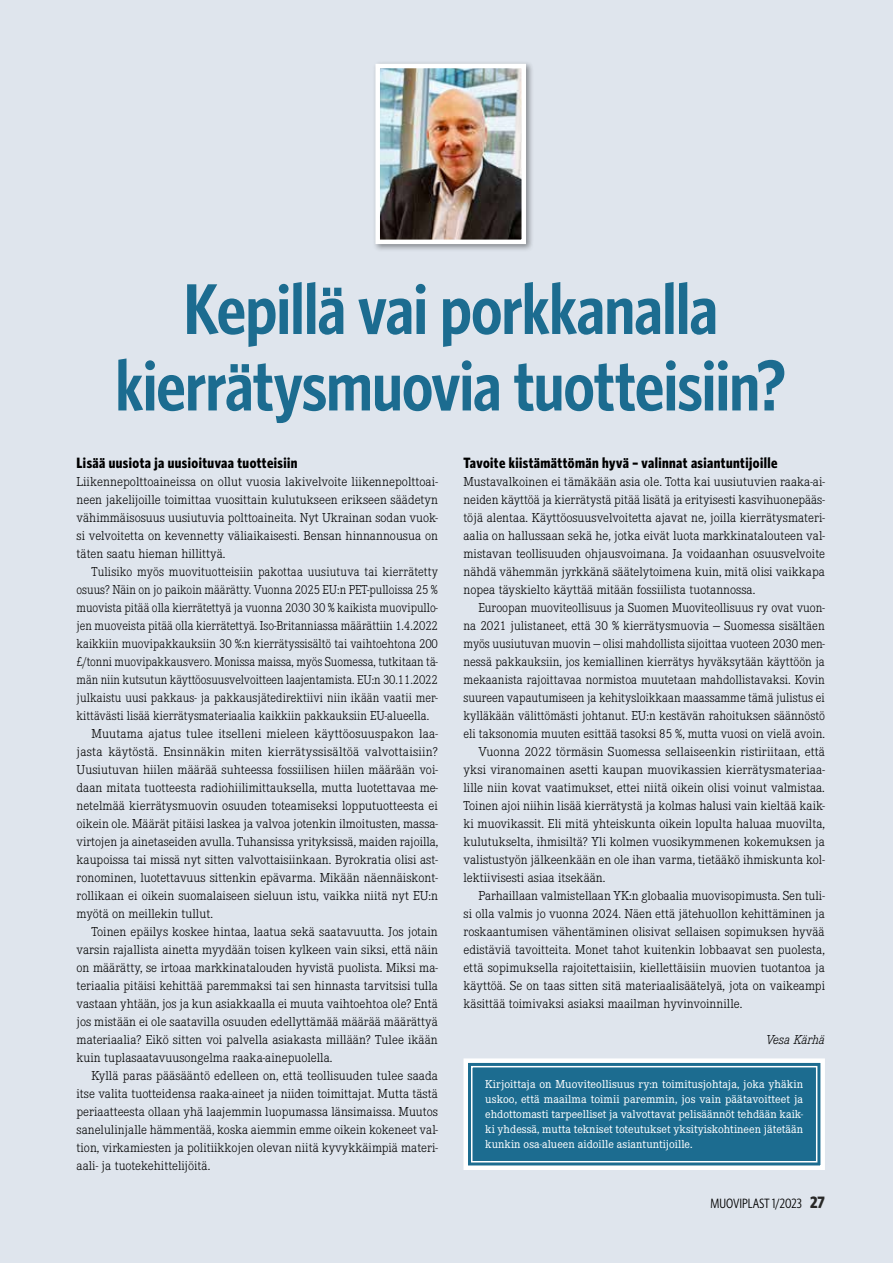
<style>
.page{position:relative;width:893px;height:1263px;background:#dfe5ed}
.page>*{position:absolute;margin:0;border:0;box-sizing:border-box;transform-origin:0 0}
.t1{font:600 72px/76.5px "Whitney Condensed";letter-spacing:-.01em;color:#1c6c90;text-align:center}
.t2{font:700 15px "Whitney Condensed";letter-spacing:.03em;color:#000}
.t3{font:300 13.5px/18px "Corporate E";color:#000;text-align:justify}
.t4{font:300 13.5px "Corporate E";color:#000;scale:.95 1}
.t5{font:300 13.5px "Corporate E";color:#000;scale:.96 1}
.t6{font:300 13.5px "Corporate E";color:#000;scale:.94 1}
.t7{font:13.5px "Whitney Condensed";color:#000}
.t8{font:italic 300 13.5px "Corporate E";color:#000}
.t9{font:12px/15px "Corporate E";color:#fff;text-align:justify}
.s1{font-weight:700;font-size:16.5px;color:#282827}
</style>
<div class="page">
<svg style="left:463px;top:1058px;width:362px;height:112px;background:#377d9d"></svg>
<div style="left:471px;top:1066px;width:346px;height:96px;border:2px solid #fff"></div>
<div style="left:372px;top:60px;width:162px;height:192px;background:#000;opacity:.4"></div>
<img style="left:380px;top:69px;width:141px;height:170px">
<div style="left:375px;top:64px;width:151px;height:180px;border:4px solid #fff"></div>
<h1 class="t1" style="left:115px;top:270px;width:672px">Kepillä vai porkkanalla kierrätysmuovia tuotteisiin?</h1>
<p class="t2" style="left:77px;top:454px;width:222px">Lisää uusiota ja uusioituvaa tuotteisiin</p>
<p class="t3" style="left:77px;top:472px;width:363px">Liikennepolttoaineissa on ollut vuosia lakivelvoite liikennepolttoai&shy;neen jakelijoille toimittaa vuosittain kulutukseen erikseen säädetyn vähimmäisosuus uusiutuvia polttoaineita. Nyt Ukrainan sodan vuok&shy;si velvoitetta on kevennetty väliaikaisesti. Bensan hinnannousua on täten saatu hieman hillittyä.</p>
<p class="t5" style="left:91px;top:563px;width:362px">Tulisiko myös muovituotteisiin pakottaa uusiutuva tai kierrätetty</p>
<p class="t4" style="left:77px;top:581px;width:382px">osuus? Näin on jo paikoin määrätty. Vuonna 2025 EU:n PET-pulloissa 25 %</p>
<p class="t4" style="left:77px;top:599px;width:382px">muovista pitää olla kierrätettyä ja vuonna 2030 30 % kaikista muovipullo-</p>
<p class="t4" style="left:77px;top:617px;width:382px">jen muoveista pitää olla kierrätettyä. Iso-Britanniassa määrättiin 1.4.2022</p>
<p class="t4" style="left:77px;top:635px;width:382px">kaikkiin muovipakkauksiin 30 %:n kierrätyssisältö tai vaihtoehtona 200</p>
<p class="t6" style="left:77px;top:653px;width:386px">£/tonni muovipakkausvero. Monissa maissa, myös Suomessa, tutkitaan tä-</p>
<p class="t6" style="left:77px;top:671px;width:386px">män niin kutsutun käyttöosuusvelvoitteen laajentamista. EU:n 30.11.2022</p>
<p class="t5" style="left:77px;top:689px;width:378px">julkaistu uusi pakkaus- ja pakkausjätedirektiivi niin ikään vaatii mer-</p>
<p class="t4" style="left:77px;top:707px;width:373px">kittävästi lisää kierrätysmateriaalia kaikkiin pakkauksiin EU-alueella.</p>
<p class="t3" style="left:91px;top:724px;width:348px">Muutama ajatus tulee itselleni mieleen käyttöosuuspakon laa-</p>
<p class="t3" style="left:77px;top:742px;width:363px">jasta käytöstä. Ensinnäkin miten kierrätyssisältöä valvottaisiin?</p>
<p class="t3" style="left:77px;top:760px;width:363px">Uusiutuvan hiilen määrää suhteessa fossiilisen hiilen määrään voi-</p>
<p class="t3" style="left:77px;top:778px;width:363px">daan mitata tuotteesta radiohiilimittauksella, mutta luotettavaa me-</p>
<p class="t3" style="left:77px;top:796px;width:363px">netelmää kierrätysmuovin osuuden toteamiseksi lopputuotteesta ei</p>
<p class="t3" style="left:77px;top:814px;width:363px">oikein ole. Määrät pitäisi laskea ja valvoa jotenkin ilmoitusten, massa-</p>
<p class="t3" style="left:77px;top:832px;width:363px">virtojen ja ainetaseiden avulla. Tuhansissa yrityksissä, maiden rajoilla,</p>
<p class="t3" style="left:77px;top:850px;width:363px">kaupoissa tai missä nyt sitten valvottaisiinkaan. Byrokratia olisi ast-</p>
<p class="t3" style="left:77px;top:868px;width:363px">ronominen, luotettavuus sittenkin epävarma. Mikään näennäiskont-</p>
<p class="t3" style="left:77px;top:886px;width:363px">rollikaan ei oikein suomalaiseen sieluun istu, vaikka niitä nyt EU:n</p>
<p class="t3" style="left:77px;top:904px;width:138px">myötä on meillekin tullut.</p>
<p class="t3" style="left:91px;top:922px;width:348px">Toinen epäilys koskee hintaa, laatua sekä saatavuutta. Jos jotain</p>
<p class="t3" style="left:77px;top:940px;width:363px">varsin rajallista ainetta myydään toisen kylkeen vain siksi, että näin</p>
<p class="t3" style="left:77px;top:958px;width:363px">on määrätty, se irtoaa markkinatalouden hyvistä puolista. Miksi ma-</p>
<p class="t3" style="left:77px;top:976px;width:363px">teriaalia pitäisi kehittää paremmaksi tai sen hinnasta tarvitsisi tulla</p>
<p class="t3" style="left:77px;top:994px;width:363px">vastaan yhtään, jos ja kun asiakkaalla ei muuta vaihtoehtoa ole? Entä</p>
<p class="t3" style="left:77px;top:1012px;width:363px">jos mistään ei ole saatavilla osuuden edellyttämää määrää määrättyä</p>
<p class="t3" style="left:77px;top:1030px;width:363px">materiaalia? Eikö sitten voi palvella asiakasta millään? Tulee ikään</p>
<p class="t3" style="left:77px;top:1048px;width:257px">kuin tuplasaatavuusongelma raaka-ainepuolella.</p>
<p class="t3" style="left:91px;top:1066px;width:348px">Kyllä paras pääsääntö edelleen on, että teollisuuden tulee saada</p>
<p class="t3" style="left:77px;top:1084px;width:363px">itse valita tuotteidensa raaka-aineet ja niiden toimittajat. Mutta tästä</p>
<p class="t3" style="left:77px;top:1102px;width:363px">periaatteesta ollaan yhä laajemmin luopumassa länsimaissa. Muutos</p>
<p class="t3" style="left:77px;top:1120px;width:363px">sanelulinjalle hämmentää, koska aiemmin emme oikein kokeneet val-</p>
<p class="t3" style="left:77px;top:1138px;width:363px">tion, virkamiesten ja politiikkojen olevan niitä kyvykkäimpiä materi-</p>
<p class="t3" style="left:77px;top:1156px;width:135px">aali- ja tuotekehittelijöitä.</p>
<p class="t2" style="left:463px;top:454px;width:316px">Tavoite kiistämättömän hyvä – valinnat asiantuntijoille</p>
<p class="t3" style="left:463px;top:472px;width:363px">Mustavalkoinen ei tämäkään asia ole. Totta kai uusiutuvien raaka-ai&shy;neiden käyttöä ja kierrätystä pitää lisätä ja erityisesti kasvihuonepääs&shy;töjä alentaa. Käyttöosuusvelvoitetta ajavat ne, joilla kierrätysmateri&shy;aalia on hallussaan sekä he, jotka eivät luota markkinatalouteen val&shy;mistavan teollisuuden ohjausvoimana. Ja voidaanhan osuusvelvoite nähdä vähemmän jyrkkänä säätelytoimena kuin, mitä olisi vaikkapa nopea täyskielto käyttää mitään fossiilista tuotannossa.</p>
<p class="t3" style="left:478px;top:598px;width:348px">Euroopan muoviteollisuus ja Suomen Muoviteollisuus ry ovat vuon-</p>
<p class="t3" style="left:463px;top:616px;width:363px">na 2021 julistaneet, että 30 % kierrätysmuovia — Suomessa sisältäen</p>
<p class="t5" style="left:463px;top:635px;width:378px">myös uusiutuvan muovin — olisi mahdollista sijoittaa vuoteen 2030 men-</p>
<p class="t3" style="left:463px;top:652px;width:363px">nessä pakkauksiin, jos kemiallinen kierrätys hyväksytään käyttöön ja</p>
<p class="t3" style="left:463px;top:670px;width:363px">mekaanista rajoittavaa normistoa muutetaan mahdollistavaksi. Kovin</p>
<p class="t5" style="left:463px;top:689px;width:378px">suureen vapautumiseen ja kehitysloikkaan maassamme tämä julistus ei</p>
<p class="t3" style="left:463px;top:706px;width:363px">kylläkään välittömästi johtanut. EU:n kestävän rahoituksen säännöstö</p>
<p class="t3" style="left:463px;top:724px;width:363px">eli taksonomia muuten esittää tasoksi 85 %, mutta vuosi on vielä avoin.</p>
<p class="t3" style="left:478px;top:742px;width:348px">Vuonna 2022 törmäsin Suomessa sellaiseenkin ristiriitaan, että</p>
<p class="t3" style="left:463px;top:760px;width:363px">yksi viranomainen asetti kaupan muovikassien kierrätysmateriaa-</p>
<p class="t3" style="left:463px;top:778px;width:363px">lille niin kovat vaatimukset, ettei niitä oikein olisi voinut valmistaa.</p>
<p class="t3" style="left:463px;top:796px;width:363px">Toinen ajoi niihin lisää kierrätystä ja kolmas halusi vain kieltää kaik-</p>
<p class="t3" style="left:463px;top:814px;width:363px">ki muovikassit. Eli mitä yhteiskunta oikein lopulta haluaa muovilta,</p>
<p class="t3" style="left:463px;top:832px;width:363px">kulutukselta, ihmisiltä? Yli kolmen vuosikymmenen kokemuksen ja</p>
<p class="t3" style="left:463px;top:850px;width:363px">valistustyön jälkeenkään en ole ihan varma, tietääkö ihmiskunta kol-</p>
<p class="t3" style="left:463px;top:868px;width:144px">lektiivisesti asiaa itsekään.</p>
<p class="t3" style="left:478px;top:886px;width:348px">Parhaillaan valmistellaan YK:n globaalia muovisopimusta. Sen tuli-</p>
<p class="t3" style="left:463px;top:904px;width:363px">si olla valmis jo vuonna 2024. Näen että jätehuollon kehittäminen ja</p>
<p class="t3" style="left:463px;top:922px;width:363px">roskaantumisen vähentäminen olisivat sellaisen sopimuksen hyvää</p>
<p class="t3" style="left:463px;top:940px;width:363px">edistäviä tavoitteita. Monet tahot kuitenkin lobbaavat sen puolesta,</p>
<p class="t3" style="left:463px;top:958px;width:363px">että sopimuksella rajoitettaisiin, kiellettäisiin muovien tuotantoa ja</p>
<p class="t3" style="left:463px;top:976px;width:363px">käyttöä. Se on taas sitten sitä materiaalisäätelyä, jota on vaikeampi</p>
<p class="t3" style="left:463px;top:994px;width:280px">käsittää toimivaksi asiaksi maailman hyvinvoinnille.</p>
<p class="t8" style="left:766px;top:1031px;width:60px">Vesa Kärhä</p>
<p class="t9" style="left:485px;top:1076px;width:319px">Kirjoittaja on Muoviteollisuus ry:n toimitusjohtaja, joka yhäkin uskoo, että maailma toimii paremmin, jos vain päätavoitteet ja ehdottomasti tarpeelliset ja valvottavat pelisäännöt tehdään kaik&shy;ki yhdessä, mutta tekniset toteutukset yksityiskohtineen jätetään kunkin osa-alueen aidoille asiantuntijoille.</p>
<p class="t7" style="left:710px;top:1195px;width:116px">MUOVIPLAST 1/2023 <span class="s1">27</span></p>
</div>
